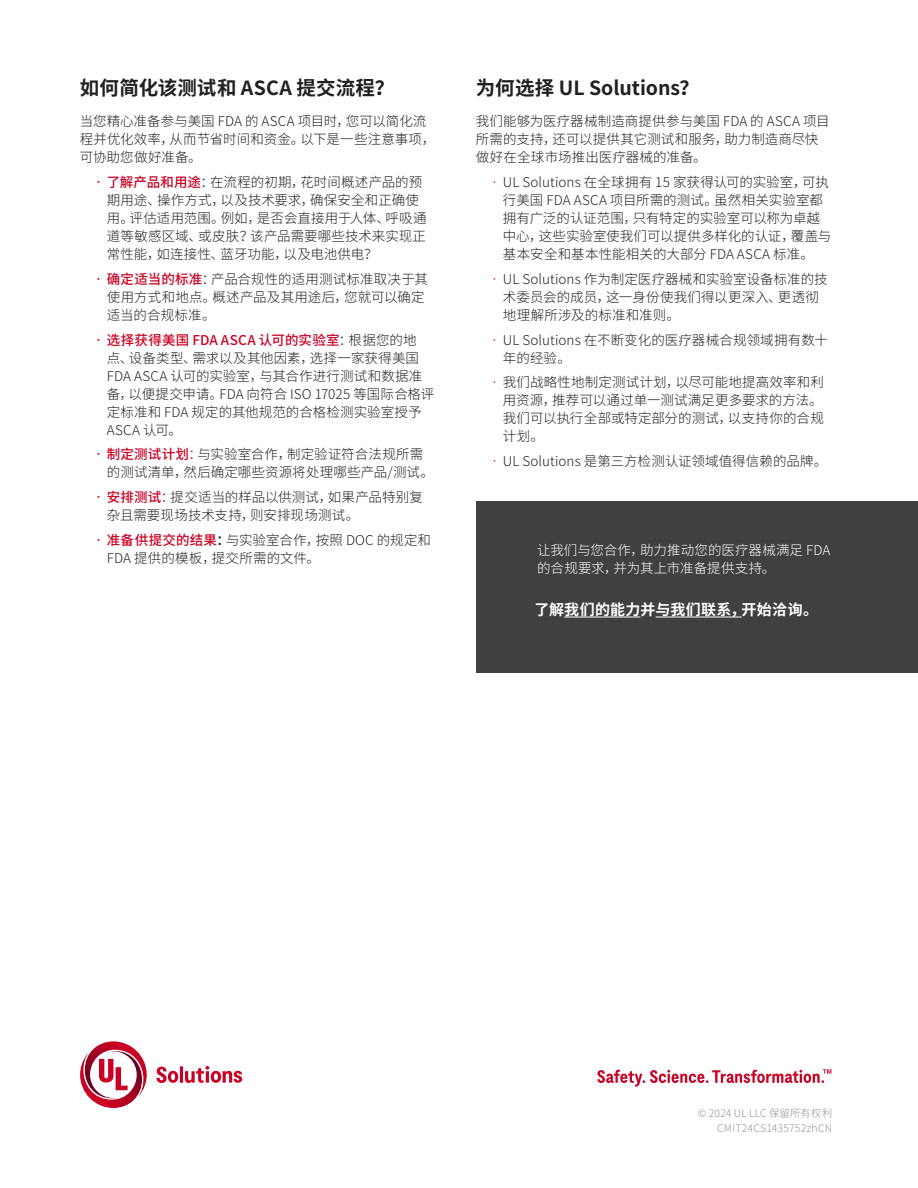
<style>
.page{position:relative;width:918px;height:1188px;background:#fff}
.page>*{position:absolute;margin:0;border:0;box-sizing:border-box;transform-origin:0 0}
.Subhead{font:700 19.5px "Noto Sans CJ Ksc";color:#231f20}
.CTA{font:700 15px "Noto Sans CJ Ksc";letter-spacing:.02em;color:#fff}
.Body_Copy{font:300 13.5px/18px "Noto Sans CJ Ksc";letter-spacing:.005em;color:#231f20}
.Body_Copy-2{font:300 13.5px/18px "Noto Sans CJ Ksc";letter-spacing:.005em;color:#fff}
.Copyright_Informatio{font:300 10.5px "Noto Sans CJ Ksc";letter-spacing:.015em;color:#939598}
.s1{font-weight:500;color:#ca0123}
.s2{color:#ca0123}
.s3{font-weight:500}
</style>
<div class="page">
<svg style="left:80px;top:1041px;width:162px;height:67px"></svg>
<svg style="left:597px;top:1069px;width:234px;height:18px"></svg>
<div style="left:476px;top:501px;width:442px;height:172px;background:#404042"></div>
<hr style="left:564px;top:617px;width:76px;height:1px;background:#fff">
<hr style="left:656px;top:617px;width:86px;height:1px;background:#fff">
<h3 class="Subhead" style="left:80px;top:77px;width:316px">如何简化该测试和 ASCA 提交流程？</h3>
<p class="Body_Copy" style="left:80px;top:113px;width:357px">当您精心准备参与美国 FDA 的 ASCA 项目时，您可以简化流程并优化效率，从而节省时间和资金。以下是一些注意事项，可协助您做好准备。</p>
<p class="Body_Copy" style="left:107px;top:174px;width:321px;text-indent:-15px"><span class="s1">•了解产品和用途</span>：在流程的初期，花时间概述产品的预期用途、操作方式，以及技术要求，确保安全和正确使用。评估适用范围。例如，是否会直接用于人体、呼吸通道等敏感区域、或皮肤？该产品需要哪些技术来实现正常性能，如连接性、蓝牙功能，以及电池供电？</p>
<p class="Body_Copy" style="left:107px;top:270px;width:323px;text-indent:-15px"><span class="s1">•确定适当的标准</span>：产品合规性的适用测试标准取决于其使用方式和地点。概述产品及其用途后，您就可以确定适当的合规标准。</p>
<p class="Body_Copy" style="left:107px;top:331px;width:329px;text-indent:-15px"><span class="s1">•选择获得美国 FDA ASCA 认可的实验室</span>：根据您的地<br>点、设备类型、需求以及其他因素，选择一家获得美国<br>FDA ASCA 认可的实验室，与其合作进行测试和数据准备，以便提交申请。FDA 向符合 ISO 17025 等国际合格评定标准和 FDA 规定的其他规范的合格检测实验室授予<br>ASCA 认可。</p>
<p class="Body_Copy" style="left:107px;top:446px;width:329px;text-indent:-15px"><span class="s1">•制定测试计划</span><span class="s2">：</span>与实验室合作，制定验证符合法规所需的测试清单，然后确定哪些资源将处理哪些产品/测试。</p>
<p class="Body_Copy" style="left:107px;top:489px;width:318px;text-indent:-15px"><span class="s1">•安排测试</span>：提交适当的样品以供测试，如果产品特别复杂且需要现场技术支持，则安排现场测试。</p>
<p class="Body_Copy" style="left:107px;top:531px;width:326px;text-indent:-15px"><span class="s1">•准备供提交的结果</span><span class="s3">：</span>与实验室合作，按照 DOC 的规定和<br>FDA 提供的模板，提交所需的文件。</p>
<h3 class="Subhead" style="left:476px;top:77px;width:225px">为何选择 UL Solutions？</h3>
<p class="Body_Copy" style="left:476px;top:113px;width:355px">我们能够为医疗器械制造商提供参与美国 FDA 的 ASCA 项目所需的支持，还可以提供其它测试和服务，助力制造商尽快做好在全球市场推出医疗器械的准备。</p>
<p class="Body_Copy" style="left:503px;top:174px;width:330px;text-indent:-15px"><span class="s2">•</span>UL Solutions 在全球拥有 15 家获得认可的实验室，可执行美国 FDA ASCA 项目所需的测试。虽然相关实验室都拥有广泛的认证范围，只有特定的实验室可以称为卓越中心，这些实验室使我们可以提供多样化的认证，覆盖与基本安全和基本性能相关的大部分 FDA ASCA 标准。</p>
<p class="Body_Copy" style="left:503px;top:270px;width:326px;text-indent:-15px"><span class="s2">•</span>UL Solutions 作为制定医疗器械和实验室设备标准的技术委员会的成员，这一身份使我们得以更深入、更透彻地理解所涉及的标准和准则。</p>
<p class="Body_Copy" style="left:503px;top:331px;width:327px;text-indent:-15px"><span class="s2">•</span>UL Solutions 在不断变化的医疗器械合规领域拥有数十年的经验。</p>
<p class="Body_Copy" style="left:503px;top:374px;width:323px;text-align:justify;text-indent:-15px"><span class="s2">•</span>我们战略性地制定测试计划，以尽可能地提高效率和利用资源，推荐可以通过单一测试满足更多要求的方法。我们可以执行全部或特定部分的测试，以支持你的合规计划。</p>
<p class="Body_Copy" style="left:488px;top:453px;width:341px"><span class="s2">•</span>UL Solutions 是第三方检测认证领域值得信赖的品牌。</p>
<p class="Body_Copy-2" style="left:537px;top:541px;width:295px">让我们与您合作，助力推动您的医疗器械满足 FDA的合规要求，并为其上市准备提供支持。</p>
<h6 class="CTA" style="left:535px;top:601px;width:285px">了解我们的能力并与我们联系，开始洽询。</h6>
<p class="Copyright_Informatio" style="left:698px;top:1107px;width:136px">© 2024 UL LLC 保留所有权利</p>
<p class="Copyright_Informatio" style="left:717px;top:1122px;width:116px">CMIT24CS1435752zhCN</p>
</div>
